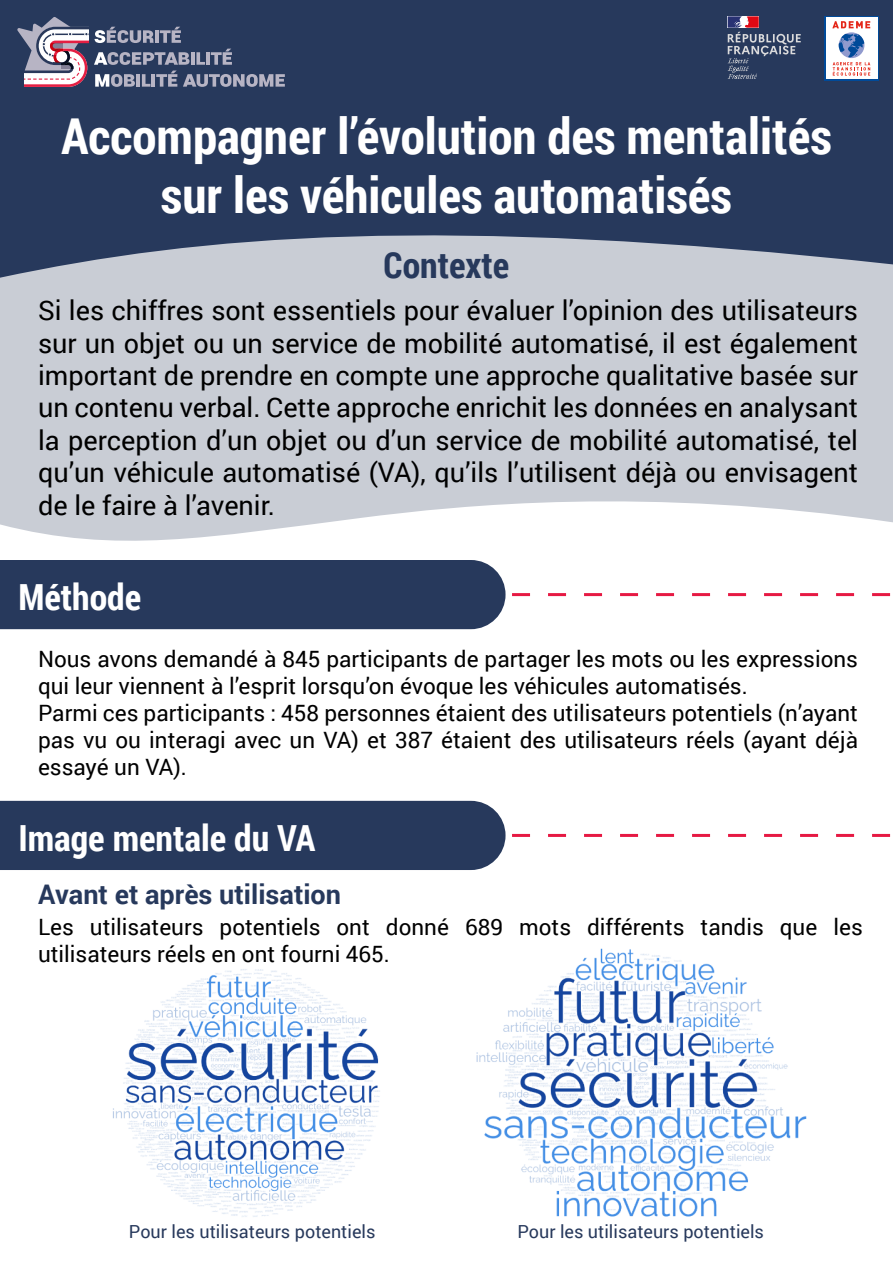
<style>
.page{position:relative;width:893px;height:1263px;background:#fff}
.page>*{position:absolute;margin:0;border:0;box-sizing:border-box;transform-origin:0 0}
.t1{font:700 49.5px/59.4px "Roboto Condensed";color:#fff;text-align:center}
.t2{font:700 36px "Roboto Condensed";color:#fff}
.t3{font:700 36px "Roboto Condensed";color:#27395c}
.t4{font:27px/32.4px "Roboto";color:#000;text-align:justify}
.t5{font:700 27px "Roboto";color:#27395c}
.t6{font:22.5px/27px "Roboto";color:#000}
.t7{font:18px "Roboto";color:#27395c}
</style>
<div class="page">
<img style="left:113px;top:969px;width:267px;height:248px">
<img style="left:476px;top:948px;width:331px;height:269px">
<svg style="left:0;top:278px;width:893px;height:263px;fill:#c9cdd5"></svg>
<svg style="left:0;top:0;width:893px;height:278px;fill:#27395c"></svg>
<svg style="left:728px;top:16px;width:73px;height:63px"></svg>
<div style="left:824px;top:16px;width:55px;height:64px;background:linear-gradient(to right,#fff,#fffefe)"></div>
<svg style="left:832px;top:21px;width:38px;height:55px"></svg>
<div style="left:0;top:560px;width:505px;height:69px;background:#27395c"></div>
<svg style="left:512px;top:593px;width:379px;height:3px"></svg>
<div style="left:0;top:801px;width:505px;height:69px;background:#27395c"></div>
<svg style="left:512px;top:834px;width:379px;height:3px"></svg>
<svg style="left:95px;top:27px;width:59px;height:16px"></svg>
<hr style="left:155px;top:30px;width:4px;height:13px;background:#b7b4c4">
<svg style="left:160px;top:27px;width:21px;height:16px"></svg>
<svg style="left:94px;top:52px;width:96px;height:13px"></svg>
<hr style="left:191px;top:52px;width:4px;height:13px;background:#b7b4c4">
<svg style="left:196px;top:52px;width:9px;height:13px"></svg>
<hr style="left:206px;top:52px;width:4px;height:13px;background:#b7b4c4">
<svg style="left:211px;top:49px;width:21px;height:16px"></svg>
<svg style="left:95px;top:74px;width:40px;height:13px"></svg>
<hr style="left:136px;top:74px;width:4px;height:13px;background:#b7b4c4">
<svg style="left:142px;top:71px;width:35px;height:16px"></svg>
<svg style="left:183px;top:74px;width:102px;height:13px"></svg>
<svg style="left:17px;top:17px;width:71px;height:70px"></svg>
<h1 class="t1" style="left:61px;top:105px;width:772px">Accompagner l’évolution des mentalités sur les véhicules automatisés</h1>
<h2 class="t3" style="left:384px;top:240px;width:127px">Contexte</h2>
<p class="t4" style="left:38px;top:293px;width:822px">Si les chiffres sont essentiels pour évaluer l’opinion des utilisateurs sur un objet ou un service de mobilité automatisé, il est également important de prendre en compte une approche qualitative basée sur un contenu verbal. Cette approche enrichit les données en analysant la perception d’un objet ou d’un service de mobilité automatisé, tel qu’un véhicule automatisé (VA), qu’ils l’utilisent déjà ou envisagent de le faire à l’avenir.</p>
<h2 class="t2" style="left:18px;top:572px;width:124px">Méthode</h2>
<p class="t6" style="left:38px;top:644px;width:822px">Nous avons demandé à 845 participants de partager les mots ou les expressions qui leur viennent à l’esprit lorsqu’on évoque les véhicules automatisés.<br>Parmi ces participants : 458 personnes étaient des utilisateurs potentiels (n’ayant pas vu ou interagi avec un VA) et 387 étaient des utilisateurs réels (ayant déjà essayé un VA).</p>
<h2 class="t2" style="left:18px;top:812px;width:299px">Image mentale du VA</h2>
<p class="t5" style="left:38px;top:875px;width:305px">Avant et après utilisation</p>
<p class="t6" style="left:38px;top:912px;width:826px">Les utilisateurs potentiels ont donné 689 mots différents tandis que les utilisateurs réels en ont fourni 465.</p>
<p class="t7" style="left:129px;top:1219px;width:248px">Pour les utilisateurs potentiels</p>
<p class="t7" style="left:517px;top:1219px;width:248px">Pour les utilisateurs potentiels</p>
</div>
